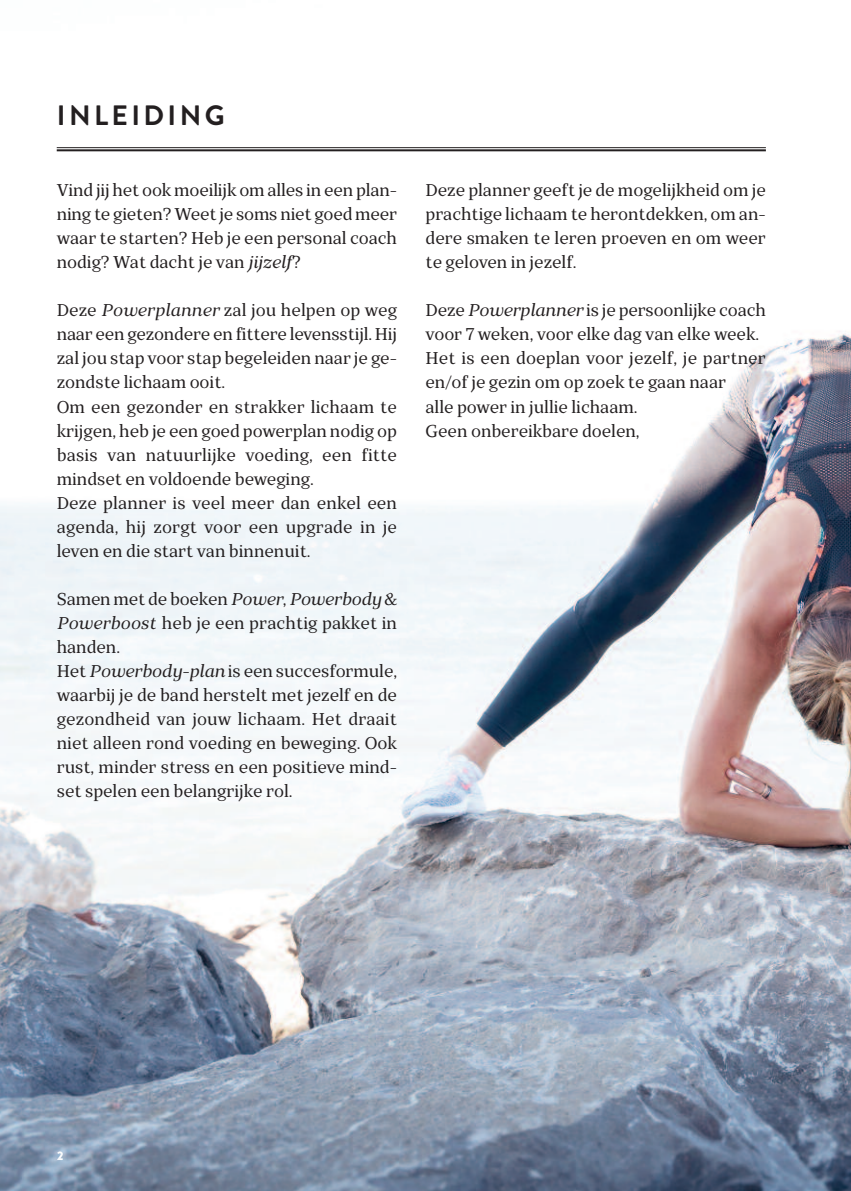
<style>
.page{position:relative;width:851px;height:1191px;background:#fff}
.page>*{position:absolute;margin:0;border:0;box-sizing:border-box;transform-origin:0 0}
.t1{font:700 28px "Brandon Grotesque";letter-spacing:.12em;color:#231f20}
.t2{font:17px/24px "TT Bells";letter-spacing:-.005em;color:#231f20}
.t3{font:12px "Brandon Printed Two";color:#fff}
.s1{font-style:italic}
</style>
<div class="page">
<img style="left:0;top:147px;width:850px;height:1044px">
<hr style="left:57px;top:147px;width:708px;height:1px;background:#231f20">
<hr style="left:57px;top:149px;width:708px;height:2px;background:#231f20">
<h1 class="t1" style="left:57px;top:105px;width:169px">INLEIDING</h1>
<p class="t2" style="left:57px;top:180px;width:342px;text-align:justify">Vind jij het ook moeilijk om alles in een plan&shy;ning te gieten? Weet je soms niet goed meer waar te starten? Heb je een personal coach nodig? Wat dacht je van <span class="s1">jijzelf</span>?</p>
<p class="t2" style="left:57px;top:300px;width:342px">Deze <span class="s1">Powerplanner</span> zal jou helpen op weg naar een gezondere en fittere levensstijl. Hij zal jou stap voor stap begeleiden naar je ge&shy;zondste lichaam ooit.<br>Om een gezonder en strakker lichaam te krijgen, heb je een goed powerplan nodig op basis van natuurlijke voeding, een fitte mindset en voldoende beweging.<br>Deze planner is veel meer dan enkel een agenda, hij zorgt voor een upgrade in je leven en die start van binnenuit.</p>
<p class="t2" style="left:57px;top:588px;width:342px">Samen met de boeken <span class="s1">Power</span>, <span class="s1">Powerbody</span> &amp; <span class="s1">Powerboost</span> heb je een prachtig pakket in handen.<br>Het <span class="s1">Powerbody-plan</span> is een succesformule, waarbij je de band herstelt met jezelf en de gezondheid van jouw lichaam. Het draait niet alleen rond voeding en beweging. Ook rust, minder stress en een positieve mind&shy;set spelen een belangrijke rol.</p>
<p class="t2" style="left:425px;top:180px;width:342px;text-align:justify">Deze planner geeft je de mogelijkheid om je prachtige lichaam te herontdekken, om an&shy;dere smaken te leren proeven en om weer te geloven in jezelf.</p>
<p class="t2" style="left:425px;top:300px;width:342px">Deze <span class="s1">Powerplanner</span> is je persoonlijke coach voor 7 weken, voor elke dag van elke week.<br>Het is een doeplan voor jezelf, je partner en/of je gezin om op zoek te gaan naar<br>alle power in jullie lichaam.<br>Geen onbereikbare doelen,</p>
<p class="t3" style="left:57px;top:1147px;width:8px">2</p>
</div>
